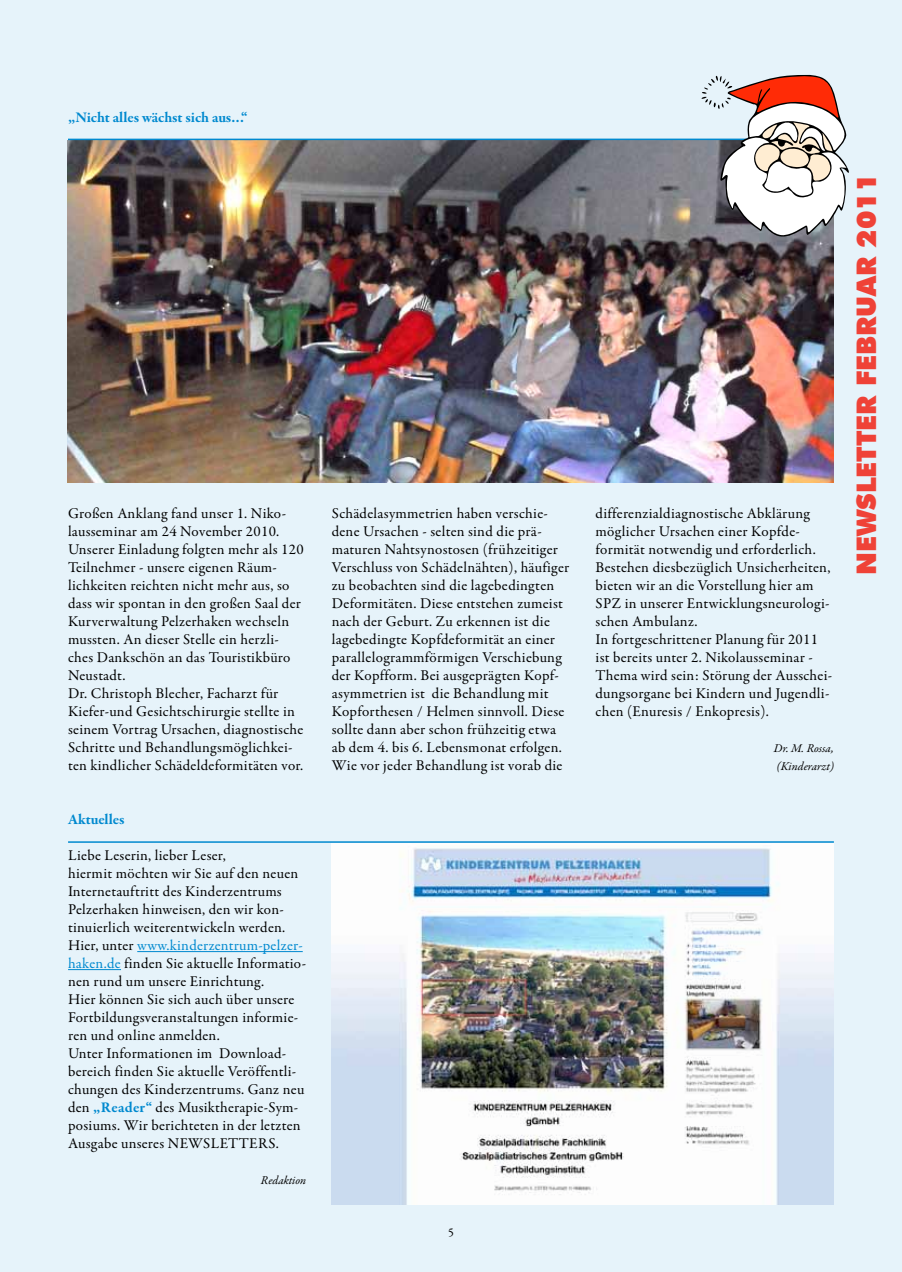
<style>
.page{position:relative;width:902px;height:1272px;background:#fff}
.page>*{position:absolute;margin:0;border:0;box-sizing:border-box;transform-origin:0 0}
.t1{font:900 27px "Futura BT";color:#ef4237}
.t2{font:15px/18px "Garamond Premr Pro";letter-spacing:.02em;color:#000}
.t3{font:700 15px "Garamond Premr Pro";letter-spacing:-.005em;color:#0089cf}
.t4{font:italic 12px/18px "Garamond Premr Pro";color:#000}
.t5{font:12px "Garamond Premr Pro";color:#000}
.s1{color:#0089cf}
.s2{font-weight:700;color:#0089cf}
</style>
<div class="page">
<div style="left:0;top:0;width:901px;height:1271px;background:#e6f3fa"></div>
<hr style="left:137px;top:951px;width:166px;height:1px;background:#0089cf">
<hr style="left:68px;top:969px;width:53px;height:1px;background:#0089cf">
<img style="left:68px;top:140px;width:765px;height:342px">
<hr style="left:68px;top:139px;width:765px;height:1px;background:#0089cf">
<hr style="left:68px;top:841px;width:765px;height:1px;background:#0089cf">
<svg style="left:701px;top:74px;width:148px;height:164px"></svg>
<img style="left:332px;top:843px;width:501px;height:361px">
<p class="t3" style="left:68px;top:108px;width:181px">„Nicht alles wächst sich aus…“</p>
<p class="t2" style="left:68px;top:504px;width:237px">Großen Anklang fand unser 1. Niko&shy;lausseminar am 24 November 2010.<br>Unserer Einladung folgten mehr als 120<br>Teilnehmer - unsere eigenen Räum&shy;lichkeiten reichten nicht mehr aus, so dass wir spontan in den großen Saal der Kurverwaltung Pelzerhaken wechseln mussten. An dieser Stelle ein herzli&shy;ches Dankschön an das Touristikbüro Neustadt.<br>Dr. Christoph Blecher, Facharzt für Kiefer-und Gesichtschirurgie stellte in seinem Vortrag Ursachen, diagnostische Schritte und Behandlungsmöglichkei&shy;ten kindlicher Schädeldeformitäten vor.</p>
<p class="t3" style="left:68px;top:810px;width:58px">Aktuelles</p>
<p class="t2" style="left:68px;top:846px;width:240px">Liebe Leserin, lieber Leser,<br>hiermit möchten wir Sie auf den neuen Internetauftritt des Kinderzentrums Pelzerhaken hinweisen, den wir kon&shy;tinuierlich weiterentwickeln werden.<br>Hier, unter <span class="s1">www.kinderzentrum-pelzer&shy;haken.de</span> finden Sie aktuelle Informatio&shy;nen rund um unsere Einrichtung.<br>Hier können Sie sich auch über unsere Fortbildungsveranstaltungen informie&shy;ren und online anmelden.<br>Unter Informationen im Download&shy;bereich finden Sie aktuelle Veröffentli&shy;chungen des Kinderzentrums. Ganz neu den <span class="s2">„Reader“</span> des Musiktherapie-Sym&shy;posiums. Wir berichteten in der letzten Ausgabe unseres NEWSLETTERS.</p>
<p class="t4" style="left:261px;top:1171px;width:47px">Redaktion</p>
<p class="t2" style="left:332px;top:504px;width:239px">Schädelasymmetrien haben verschie&shy;dene Ursachen - selten sind die prä&shy;maturen Nahtsynostosen (frühzeitiger Verschluss von Schädelnähten), häufiger zu beobachten sind die lagebedingten Deformitäten. Diese entstehen zumeist nach der Geburt. Zu erkennen ist die lagebedingte Kopfdeformität an einer parallelogrammförmigen Verschiebung der Kopfform. Bei ausgeprägten Kopf&shy;asymmetrien ist die Behandlung mit Kopforthesen / Helmen sinnvoll. Diese sollte dann aber schon frühzeitig etwa ab dem 4. bis 6. Lebensmonat erfolgen.<br>Wie vor jeder Behandlung ist vorab die</p>
<p class="t2" style="left:595px;top:504px;width:238px">differenzialdiagnostische Abklärung möglicher Ursachen einer Kopfde&shy;formität notwendig und erforderlich.<br>Bestehen diesbezüglich Unsicherheiten, bieten wir an die Vorstellung hier am SPZ in unserer Entwicklungsneurologi&shy;schen Ambulanz.<br>In fortgeschrittener Planung für 2011 ist bereits unter 2. Nikolausseminar - Thema wird sein: Störung der Ausschei&shy;dungsorgane bei Kindern und Jugendli&shy;chen (Enuresis / Enkopresis).</p>
<p class="t4" style="left:773px;top:739px;width:61px">Dr. M. Rossa, (Kinderarzt)</p>
<h1 class="t1" style="left:850px;top:575px;width:403px;rotate:-90deg">NEWSLETTER FEBRUAR 2011</h1>
<p class="t5" style="left:448px;top:1224px;width:7px">5</p>
</div>
